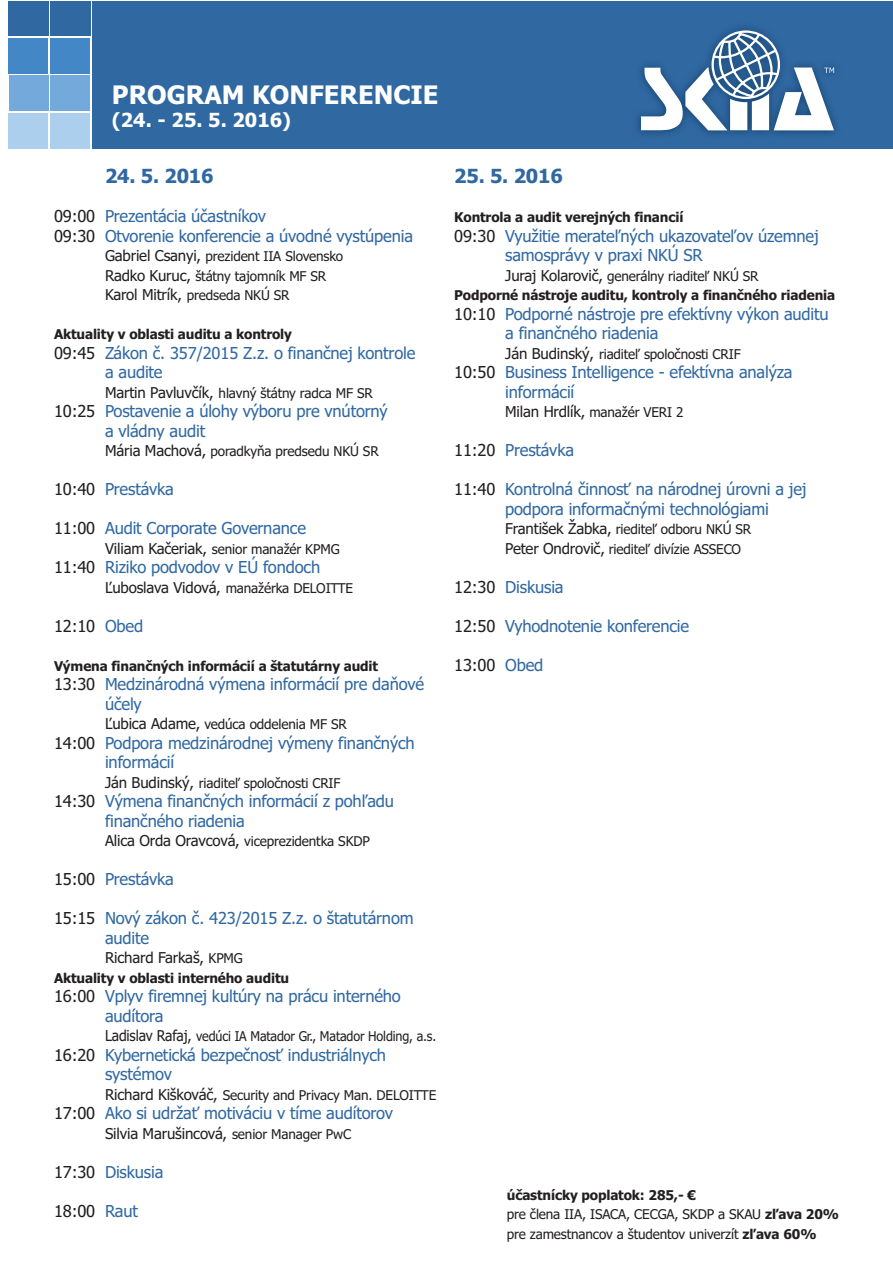
<style>
.page{position:relative;width:893px;height:1263px;background:#fff}
.page>*{position:absolute;margin:0;border:0;box-sizing:border-box;transform-origin:0 0}
.t1{font:700 25.5px "Tahoma";color:#fff}
.t2{font:700 19.5px "Tahoma";letter-spacing:-.01em;color:#3068a2}
.t3{font:700 19.5px "Tahoma";color:#fff}
.t4{font:16.5px/19.5px "Tahoma";letter-spacing:-.01em;color:#3068a2}
.t5{font:16.5px "Tahoma";letter-spacing:-.01em;color:#231f20}
.t6{font:15px "Tahoma";letter-spacing:-.01em;color:#231f20}
.t7{font:13.5px/19.5px "Tahoma";letter-spacing:-.01em;color:#231f20}
.t8{font:700 13.5px/19.5px "Tahoma";letter-spacing:-.01em;color:#231f20}
.t9{font:13.5px "Tahoma";letter-spacing:-.01em;color:#231f20;scale:.93 1}
.s1{color:#231f20}
.s2{font-size:15px}
.s3{color:#3068a2}
.s4{font-size:13.5px}
.s5{font-weight:400;font-size:15px}
.s6{font-weight:400}
.s7{font-weight:700}
</style>
<div class="page">
<div style="left:92px;top:1px;width:800px;height:148px;background:#3068a2"></div>
<div style="left:9px;top:1px;width:40px;height:35px;background:#3068a2"></div>
<div style="left:9px;top:38px;width:39px;height:36px;background:#4387c7"></div>
<div style="left:9px;top:75px;width:39px;height:36px;background:#73aadb"></div>
<div style="left:9px;top:113px;width:39px;height:36px;background:#accfed"></div>
<div style="left:50px;top:1px;width:40px;height:35px;background:#3068a2"></div>
<div style="left:50px;top:38px;width:40px;height:36px;background:#4387c7"></div>
<div style="left:51px;top:75px;width:39px;height:36px;background:#73aadb"></div>
<div style="left:50px;top:113px;width:40px;height:36px;background:#accfed"></div>
<svg style="left:637px;top:27px;width:199px;height:108px"></svg>
<svg style="left:641px;top:30px;width:193px;height:100px"></svg>
<h1 class="t1" style="left:112px;top:77px;width:328px">PROGRAM KONFERENCIE</h1>
<p class="t3" style="left:112px;top:106px;width:181px">(24. - 25. 5. 2016)</p>
<p class="t2" style="left:105px;top:162px;width:110px">24. 5. 2016</p>
<p class="t4" style="left:54px;top:206px;width:360px"><span class="s1">09:00</span> Prezentácia účastníkov<br><span class="s1">09:30</span> Otvorenie konferencie a úvodné vystúpenia</p>
<p class="t7" style="left:105px;top:246px;width:240px"><span class="s2">Gabriel Csanyi,</span> prezident IIA Slovensko<br><span class="s2">Radko Kuruc,</span> štátny tajomník MF SR<br><span class="s2">Karol Mitrík,</span> predseda NKÚ SR</p>
<p class="t8" style="left:54px;top:324px;width:239px">Aktuality v oblasti auditu a kontroly</p>
<p class="t4" style="left:105px;top:342px;width:312px;text-indent:-51px"><span class="s1">09:45</span> Zákon č. 357/2015 Z.z. o finančnej kontrole a audite</p>
<p class="t7" style="left:105px;top:382px;width:269px"><span class="s2">Martin Pavluvčík,</span> hlavný štátny radca MF SR</p>
<p class="t4" style="left:105px;top:401px;width:284px;text-indent:-51px"><span class="s1">10:25</span> Postavenie a úlohy výboru pre vnútorný a vládny audit</p>
<p class="t7" style="left:105px;top:441px;width:275px"><span class="s2">Mária Machová,</span> poradkyňa predsedu NKÚ SR</p>
<p class="t4" style="left:54px;top:479px;width:121px"><span class="s1">10:40</span> Prestávka</p>
<p class="t4" style="left:54px;top:518px;width:253px"><span class="s1">11:00</span> Audit Corporate Governance</p>
<p class="t7" style="left:105px;top:538px;width:236px"><span class="s2">Viliam Kačeriak,</span> senior manažér KPMG</p>
<p class="t4" style="left:54px;top:557px;width:268px"><span class="s1">11:40</span> Riziko podvodov v EÚ fondoch</p>
<p class="t7" style="left:105px;top:577px;width:249px"><span class="s2">Ľuboslava Vidová,</span> manažérka DELOITTE</p>
<p class="t5" style="left:54px;top:615px;width:91px">12:10 <span class="s3">Obed</span></p>
<p class="t8" style="left:54px;top:655px;width:326px">Výmena finančných informácií a štatutárny audit</p>
<p class="t4" style="left:105px;top:674px;width:321px;text-indent:-51px"><span class="s1">13:30</span> Medzinárodná výmena informácií pre daňové účely</p>
<p class="t7" style="left:105px;top:714px;width:243px"><span class="s2">Ľubica Adame,</span> vedúca oddelenia MF SR</p>
<p class="t4" style="left:105px;top:732px;width:311px;text-indent:-51px"><span class="s1">14:00</span> Podpora medzinárodnej výmeny finančných informácií</p>
<p class="t7" style="left:105px;top:772px;width:237px"><span class="s2">Ján Budinský,</span> riaditeľ spoločnosti CRIF</p>
<p class="t4" style="left:105px;top:791px;width:291px;text-indent:-51px"><span class="s1">14:30</span> Výmena finančných informácií z pohľadu finančného riadenia</p>
<p class="t7" style="left:105px;top:831px;width:266px"><span class="s2">Alica Orda Oravcová,</span> viceprezidentka SKDP</p>
<p class="t4" style="left:54px;top:869px;width:121px"><span class="s1">15:00</span> Prestávka</p>
<p class="t4" style="left:105px;top:908px;width:310px;text-indent:-51px"><span class="s1">15:15</span> Nový zákon č. 423/2015 Z.z. o štatutárnom audite</p>
<p class="t6" style="left:105px;top:948px;width:139px">Richard Farkaš, <span class="s4">KPMG</span></p>
<p class="t8" style="left:54px;top:967px;width:237px">Aktuality v oblasti interného auditu</p>
<p class="t4" style="left:105px;top:986px;width:297px;text-indent:-51px"><span class="s1">16:00</span> Vplyv firemnej kultúry na prácu interného audítora</p>
<p class="t9" style="left:105px;top:1027px;width:358px"><span class="s2">Ladislav Rafaj,</span> vedúci IA Matador Gr., Matador Holding, a.s.</p>
<p class="t4" style="left:105px;top:1044px;width:282px;text-indent:-51px"><span class="s1">16:20</span> Kybernetická bezpečnosť industriálnych systémov</p>
<p class="t7" style="left:105px;top:1084px;width:333px"><span class="s2">Richard Kiškováč,</span> Security and Privacy Man. DELOITTE</p>
<p class="t4" style="left:54px;top:1103px;width:341px"><span class="s1">17:00</span> Ako si udržať motiváciu v tíme audítorov</p>
<p class="t6" style="left:105px;top:1123px;width:248px">Silvia Marušincová, <span class="s4">senior Manager PwC</span></p>
<p class="t4" style="left:54px;top:1161px;width:111px"><span class="s1">17:30</span> Diskusia</p>
<p class="t5" style="left:54px;top:1200px;width:86px">18:00 <span class="s3">Raut</span></p>
<p class="t2" style="left:454px;top:162px;width:110px">25. 5. 2016</p>
<p class="t8" style="left:454px;top:207px;width:231px">Kontrola a audit verejných financií</p>
<p class="t4" style="left:505px;top:225px;width:315px;text-indent:-51px"><span class="s1">09:30</span> Využitie merateľných ukazovateľov územnej samosprávy v praxi NKÚ SR</p>
<p class="t8" style="left:454px;top:265px;width:382px;text-indent:51px"><span class="s5">Juraj Kolarovič,</span> <span class="s6">generálny riaditeľ NKÚ SR<br></span>Podporné nástroje auditu, kontroly a finančného riadenia</p>
<p class="t4" style="left:505px;top:303px;width:325px;text-indent:-51px"><span class="s1">10:10</span> Podporné nástroje pre efektívny výkon auditu a finančného riadenia</p>
<p class="t7" style="left:505px;top:343px;width:237px"><span class="s2">Ján Budinský,</span> riaditeľ spoločnosti CRIF</p>
<p class="t4" style="left:505px;top:362px;width:289px;text-indent:-51px"><span class="s1">10:50</span> Business Intelligence - efektívna analýza informácií</p>
<p class="t6" style="left:505px;top:402px;width:180px">Milan Hrdlík, <span class="s4">manažér VERI 2</span></p>
<p class="t4" style="left:454px;top:440px;width:121px"><span class="s1">11:20</span> Prestávka</p>
<p class="t4" style="left:505px;top:479px;width:303px;text-indent:-51px"><span class="s1">11:40</span> Kontrolná činnosť na národnej úrovni a jej podpora informačnými technológiami</p>
<p class="t7" style="left:505px;top:519px;width:248px"><span class="s2">František Žabka,</span> riediteľ odboru NKÚ SR<br><span class="s2">Peter Ondrovič,</span> riediteľ divízie ASSECO</p>
<p class="t4" style="left:454px;top:576px;width:111px"><span class="s1">12:30</span> Diskusia</p>
<p class="t4" style="left:454px;top:615px;width:237px"><span class="s1">12:50</span> Vyhodnotenie konferencie</p>
<p class="t5" style="left:454px;top:654px;width:91px">13:00 <span class="s3">Obed</span></p>
<p class="t7" style="left:507px;top:1184px;width:334px"><span class="s7">účastnícky poplatok: 285,- €<br></span>pre člena IIA, ISACA, CECGA, SKDP a SKAU <span class="s7">zľava 20% </span>pre zamestnancov a študentov univerzít <span class="s7">zľava 60%</span></p>
</div>
